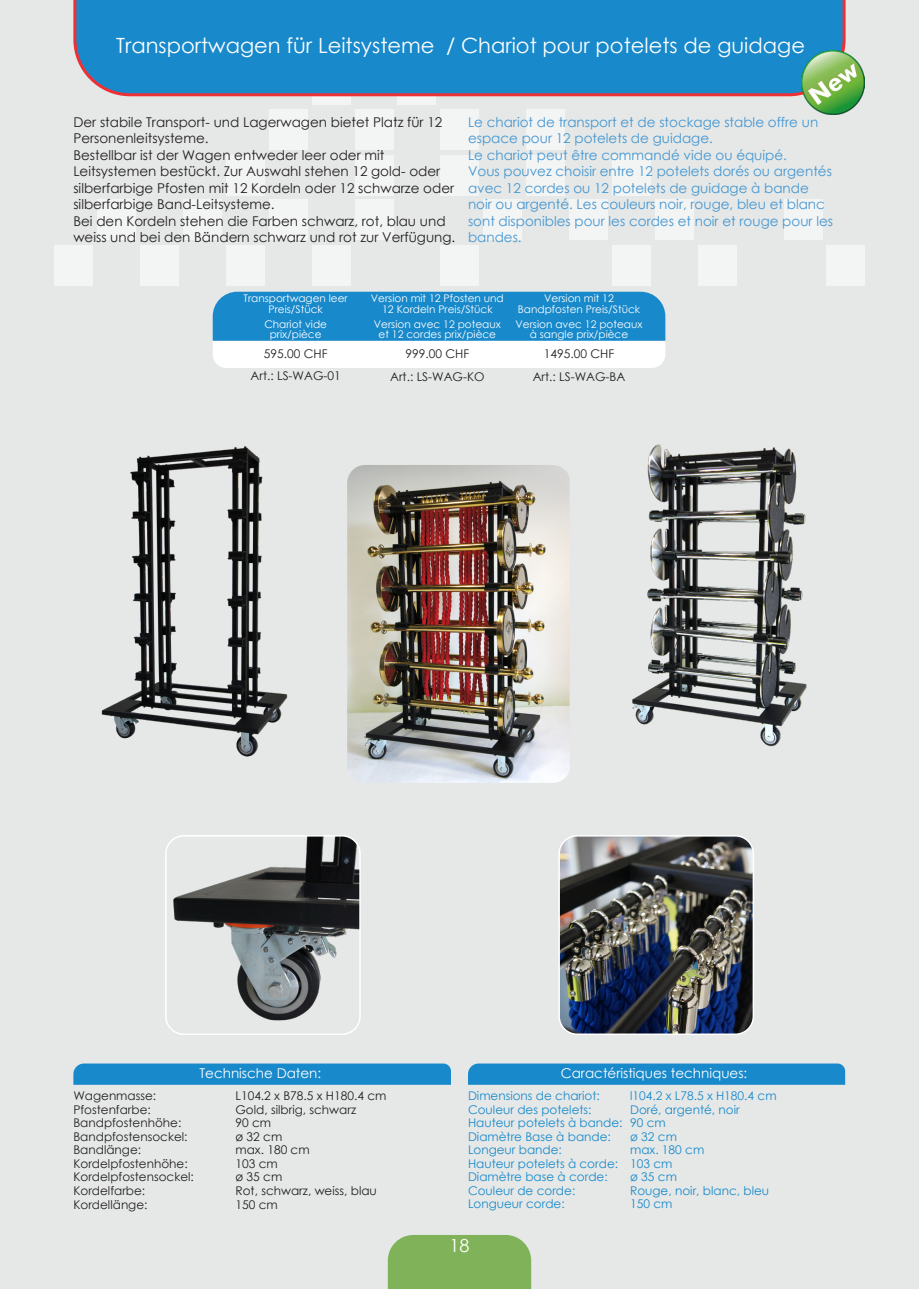
<style>
.page{position:relative;width:919px;height:1289px;background:#fff}
.page>*{position:absolute;margin:0;border:0;box-sizing:border-box;transform-origin:0 0}
.t1{font:21px "Century Gothic";color:#fff}
.t2{font:18px "Century Gothic";color:#fff}
.t3{font:13.5px/16.5px "Century Gothic";color:#231f20}
.t4{font:13.5px/16.5px "Century Gothic";color:#4496d1}
.t5{font:13.5px "Century Gothic";color:#fff}
.t6{font:12px/22.4px "Century Gothic";color:#231f20;text-align:center}
.t7{font:12px/13.5px "Century Gothic";color:#1889cb}
.t8{font:10.5px/10.5px "Century Gothic";color:#fff;text-align:center}
</style>
<div class="page">
<hr style="left:918px;top:0;width:1px;height:1288px;background:#e5e8e7">
<div style="left:0;top:0;width:918px;height:1288px;background:#e5e8e7"></div>
<div style="left:826px;top:245px;width:38px;height:40px;background:#f3f4f4"></div>
<div style="left:783px;top:200px;width:39px;height:40px;background:#f3f4f4"></div>
<div style="left:698px;top:245px;width:38px;height:40px;background:#f3f4f4"></div>
<div style="left:655px;top:200px;width:38px;height:40px;background:#f3f4f4"></div>
<div style="left:612px;top:245px;width:38px;height:40px;background:#f3f4f4"></div>
<div style="left:569px;top:200px;width:38px;height:40px;background:#f3f4f4"></div>
<div style="left:612px;top:155px;width:38px;height:40px;background:#f3f4f4"></div>
<div style="left:483px;top:200px;width:38px;height:40px;background:#f3f4f4"></div>
<div style="left:440px;top:245px;width:39px;height:40px;background:#f3f4f4"></div>
<div style="left:526px;top:155px;width:39px;height:40px;background:#f3f4f4"></div>
<div style="left:526px;top:109px;width:39px;height:41px;background:#f3f4f4"></div>
<div style="left:440px;top:155px;width:39px;height:40px;background:#f3f4f4"></div>
<div style="left:440px;top:109px;width:39px;height:41px;background:#f3f4f4"></div>
<div style="left:312px;top:245px;width:38px;height:40px;background:#f3f4f4"></div>
<div style="left:355px;top:200px;width:38px;height:40px;background:#f3f4f4"></div>
<div style="left:226px;top:245px;width:38px;height:40px;background:#f3f4f4"></div>
<div style="left:269px;top:200px;width:38px;height:40px;background:#f3f4f4"></div>
<div style="left:355px;top:155px;width:38px;height:40px;background:#f3f4f4"></div>
<div style="left:355px;top:109px;width:38px;height:41px;background:#f3f4f4"></div>
<div style="left:226px;top:155px;width:38px;height:40px;background:#f3f4f4"></div>
<div style="left:269px;top:109px;width:38px;height:41px;background:#f3f4f4"></div>
<svg style="left:397px;top:96px;width:39px;height:9px"></svg>
<svg style="left:312px;top:96px;width:38px;height:9px"></svg>
<div style="left:140px;top:245px;width:38px;height:40px;background:#f3f4f4"></div>
<div style="left:183px;top:200px;width:38px;height:40px;background:#f3f4f4"></div>
<div style="left:54px;top:245px;width:38px;height:40px;background:#f3f4f4"></div>
<div style="left:97px;top:200px;width:38px;height:40px;background:#f3f4f4"></div>
<div style="left:388px;top:1235px;width:143px;height:53px;background:#80b359"></div>
<div style="left:73px;top:0;width:772px;height:96px;background:#1889cb"></div>
<div style="left:73px;top:1063px;width:378px;height:21px;background:#1889cb"></div>
<div style="left:468px;top:1063px;width:377px;height:21px;background:#1889cb"></div>
<img style="left:169px;top:838px;width:189px;height:182px">
<div style="left:165px;top:835px;width:196px;height:200px;border:2px solid #fff;border-radius:18px"></div>
<img style="left:561px;top:838px;width:190px;height:194px">
<div style="left:558px;top:835px;width:196px;height:200px;border:2px solid #fff;border-radius:18px"></div>
<img style="left:101px;top:446px;width:187px;height:311px">
<svg style="left:213px;top:292px;width:452px;height:76px;background:#6cb3dd"></svg>
<img style="left:632px;top:444px;width:175px;height:303px">
<img style="left:347px;top:465px;width:222px;height:318px">
<img style="left:801px;top:50px;width:63px;height:64px">
<h1 class="t1" style="left:116px;top:30px;width:690px">Transportwagen für Leitsysteme / Chariot pour potelets de guidage</h1>
<p class="t3" style="left:73px;top:113px;width:383px">Der stabile Transport- und Lagerwagen bietet Platz für 12<br>Personenleitsysteme.<br>Bestellbar ist der Wagen entweder leer oder mit Leitsystemen bestückt. Zur Auswahl stehen 12 gold- oder silberfarbige Pfosten mit 12 Kordeln oder 12 schwarze oder silberfarbige Band-Leitsysteme.<br>Bei den Kordeln stehen die Farben schwarz, rot, blau und weiss und bei den Bändern schwarz und rot zur Verfügung.</p>
<p class="t4" style="left:468px;top:113px;width:366px">Le chariot de transport et de stockage stable offre un espace pour 12 potelets de guidage.<br>Le chariot peut être commandé vide ou équipé.<br>Vous pouvez choisir entre 12 potelets dorés ou argentés avec 12 cordes ou 12 potelets de guidage à bande noir ou argenté. Les couleurs noir, rouge, bleu et blanc sont disponibles pour les cordes et noir et rouge pour les bandes.</p>
<p class="t8" style="left:243px;top:293px;width:106px">Transportwagen leer<br>Preis/Stück</p>
<p class="t8" style="left:264px;top:318px;width:64px">Chariot vide prix/pièce</p>
<p class="t6" style="left:250px;top:342px;width:92px">595.00 CHF<br>Art.: LS-WAG-01</p>
<p class="t8" style="left:371px;top:293px;width:134px">Version mit 12 Pfosten und<br>12 Kordeln Preis/Stück</p>
<p class="t8" style="left:374px;top:318px;width:128px">Version avec 12 poteaux et 12 cordes prix/pièce</p>
<p class="t6" style="left:405px;top:342px;width:65px">999.00 CHF</p>
<p class="t6" style="left:390px;top:365px;width:96px">Art.: LS-WAG-KO</p>
<p class="t8" style="left:518px;top:293px;width:124px">Version mit 12<br>Bandpfosten Preis/Stück</p>
<p class="t8" style="left:515px;top:318px;width:128px">Version avec 12 poteaux à sangle prix/pièce</p>
<p class="t6" style="left:544px;top:342px;width:72px">1495.00 CHF</p>
<p class="t6" style="left:532px;top:365px;width:94px">Art.: LS-WAG-BA</p>
<p class="t5" style="left:199px;top:1063px;width:123px">Technische Daten:</p>
<p class="t5" style="left:560px;top:1063px;width:188px">Caractéristiques techniques:</p>
<p class="t6" style="left:73px;top:1084px;width:84px">Wagenmasse:</p>
<p class="t6" style="left:235px;top:1084px;width:152px">L104.2 x B78.5 x H180.4 cm</p>
<p class="t6" style="left:73px;top:1097px;width:79px">Pfostenfarbe:</p>
<p class="t6" style="left:235px;top:1097px;width:122px">Gold, silbrig, schwarz</p>
<p class="t6" style="left:73px;top:1111px;width:109px">Bandpfostenhöhe:</p>
<p class="t6" style="left:235px;top:1111px;width:37px">90 cm</p>
<p class="t6" style="left:73px;top:1124px;width:116px">Bandpfostensockel:</p>
<p class="t6" style="left:235px;top:1124px;width:48px">ø 32 cm</p>
<p class="t6" style="left:73px;top:1138px;width:69px">Bandlänge:</p>
<p class="t6" style="left:235px;top:1138px;width:76px">max. 180 cm</p>
<p class="t6" style="left:73px;top:1151px;width:116px">Kordelpfostenhöhe:</p>
<p class="t6" style="left:235px;top:1151px;width:44px">103 cm</p>
<p class="t6" style="left:73px;top:1165px;width:122px">Kordelpfostensockel:</p>
<p class="t6" style="left:235px;top:1165px;width:48px">ø 35 cm</p>
<p class="t6" style="left:73px;top:1178px;width:73px">Kordelfarbe:</p>
<p class="t6" style="left:235px;top:1178px;width:143px">Rot, schwarz, weiss, blau</p>
<p class="t6" style="left:73px;top:1193px;width:76px">Kordellänge:</p>
<p class="t6" style="left:235px;top:1193px;width:44px">150 cm</p>
<p class="t7" style="left:468px;top:1088px;width:133px">Dimensions de chariot:</p>
<p class="t7" style="left:630px;top:1088px;width:148px">l104.2 x L78.5 x H180.4 cm</p>
<p class="t7" style="left:468px;top:1102px;width:125px">Couleur des potelets:</p>
<p class="t7" style="left:468px;top:1102px;width:273px;text-indent:162px">Doré, argenté, noir<br>Hauteur potelets à bande: 90 cm<br>Diamètre Base à bande:</p>
<p class="t7" style="left:630px;top:1129px;width:48px">ø 32 cm</p>
<p class="t7" style="left:468px;top:1142px;width:238px;text-indent:162px">max. 180 cm<br>Hauteur potelets à corde: 103 cm<br>Diamètre base à corde:</p>
<p class="t7" style="left:468px;top:1142px;width:95px">Longeur bande:</p>
<p class="t7" style="left:630px;top:1169px;width:48px">ø 35 cm</p>
<p class="t7" style="left:468px;top:1183px;width:109px">Couleur de corde:</p>
<p class="t7" style="left:630px;top:1183px;width:140px">Rouge, noir, blanc, bleu</p>
<p class="t7" style="left:468px;top:1196px;width:98px">Longueur corde:</p>
<p class="t7" style="left:630px;top:1196px;width:44px">150 cm</p>
<h2 class="t2" style="left:449px;top:1233px;width:21px">18</h2>
</div>
